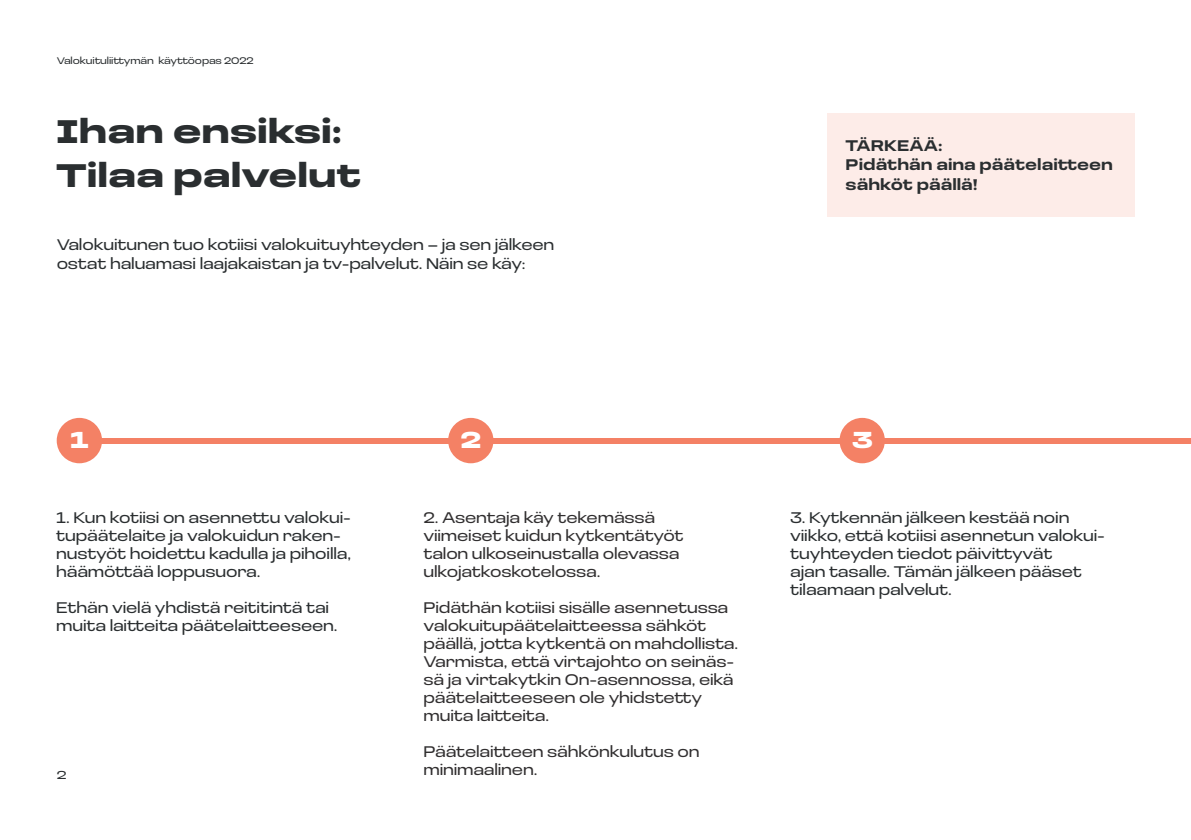
<style>
.page{position:relative;width:1191px;height:840px;background:#fff}
.page>*{position:absolute;margin:0;border:0;box-sizing:border-box;transform-origin:0 0}
.H1_pääotsikko{font:900 34px "Loos Extended";color:#2a2e30}
.t1{font:900 24px "Loos Extended";color:#fff}
.leipäteksti{font:16px/18px "Loos Extra Wide";letter-spacing:-.01em;color:#2a2e30}
.leipäteksti-2{font:16px/18px "Loos Extra Wide";letter-spacing:-.01em;color:#312f30}
.ingressi{font:700 16px/19.2px "Loos Extra Wide";color:#2a2e30}
.t2{font:12px "Loos Extended";color:#2a2e30}
.t3{font:10px "Loos Extra Wide";letter-spacing:-.01em;color:#2a2e30}
</style>
<div class="page">
<div style="left:827px;top:113px;width:307px;height:104px;background:#fdece8"></div>
<div style="left:81px;top:437px;width:1110px;height:6px;background:#f48165"></div>
<div style="left:57px;top:417px;width:45px;height:46px;background:#f48165;border-radius:50%"></div>
<div style="left:448px;top:417px;width:45px;height:46px;background:#f48165;border-radius:50%"></div>
<div style="left:839px;top:417px;width:46px;height:46px;background:#f48165;border-radius:50%"></div>
<p class="t3" style="left:57px;top:54px;width:198px">Valokuituliittymän käyttöopas 2022</p>
<p class="H1_pääotsikko" style="left:56px;top:106px;width:287px">Ihan ensiksi:</p>
<p class="H1_pääotsikko" style="left:56px;top:149px;width:306px">Tilaa palvelut</p>
<p class="leipäteksti" style="left:57px;top:234px;width:499px;line-height:19.2px">Valokuitunen tuo kotiisi valokuituyhteyden – ja sen jälkeen ostat haluamasi laajakaistan ja tv-palvelut. Näin se käy:</p>
<p class="ingressi" style="left:845px;top:135px;width:269px">TÄRKEÄÄ:<br>Pidäthän aina päätelaitteen sähköt päällä!</p>
<p class="t1" style="left:70px;top:421px;width:20px">1</p>
<p class="t1" style="left:460px;top:421px;width:22px">2</p>
<p class="t1" style="left:851px;top:421px;width:23px">3</p>
<p class="leipäteksti" style="left:56px;top:507px;width:296px">1. Kun kotiisi on asennettu valokui&shy;tupäätelaite ja valokuidun raken&shy;nustyöt hoidettu kadulla ja pihoilla, häämöttää loppusuora.</p>
<p class="leipäteksti" style="left:56px;top:597px;width:283px">Ethän vielä yhdistä reititintä tai muita laitteita päätelaitteeseen.</p>
<p class="t2" style="left:57px;top:766px;width:11px">2</p>
<p class="leipäteksti-2" style="left:423px;top:507px;width:262px">2. Asentaja käy tekemässä viimeiset kuidun kytkentätyöt talon ulkoseinustalla olevassa ulkojatkoskotelossa.</p>
<p class="leipäteksti-2" style="left:423px;top:597px;width:316px">Pidäthän kotiisi sisälle asennetussa valokuitupäätelaitteessa sähköt päällä, jotta kytkentä on mahdollista.<br>Varmista, että virtajohto on seinäs&shy;sä ja virtakytkin On-asennossa, eikä päätelaitteeseen ole yhidstetty muita laitteita.</p>
<p class="leipäteksti-2" style="left:423px;top:741px;width:278px">Päätelaitteen sähkönkulutus on minimaalinen.</p>
<p class="leipäteksti" style="left:790px;top:507px;width:316px">3. Kytkennän jälkeen kestää noin viikko, että kotiisi asennetun valokui&shy;tuyhteyden tiedot päivittyvät<br>ajan tasalle. Tämän jälkeen pääset tilaamaan palvelut.</p>
</div>
